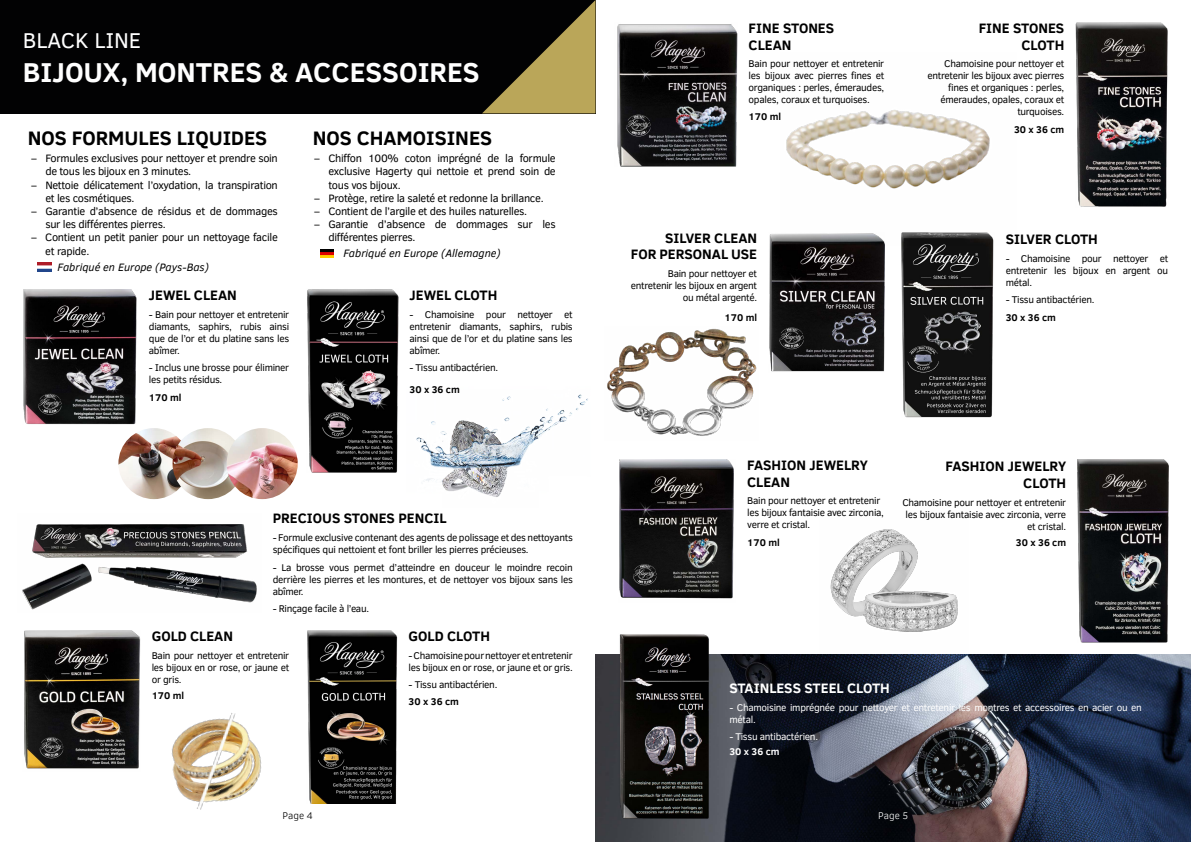
<style>
.page{position:relative;width:1191px;height:842px;background:#fff}
.page>*{position:absolute;margin:0;border:0;box-sizing:border-box;transform-origin:0 0}
.t1{font:700 28px "Clear Sans";color:#fff}
.t2{font:22px "Clear Sans";color:#fff}
.t3{font:700 20px "Clear Sans";color:#000}
.t4{font:700 14px/16.8px "Clear Sans";color:#000;text-align:right}
.t5{font:700 14px "Clear Sans";color:#fff}
.t6{font:11px/13.2px "Clear Sans";letter-spacing:-.03em;color:#000}
.t7{font:italic 11px "Clear Sans";color:#000}
.t8{font:10px/12px "Clear Sans";letter-spacing:-.03em;color:#000;text-align:justify}
.t9{font:10px/12px "Clear Sans";letter-spacing:-.03em;color:#fff}
.t10{font:700 10px "Clear Sans";color:#000}
.t11{font:700 10px "Clear Sans";color:#fff}
.t12{font:300 10px "Clear Sans";color:#000}
.t13{font:300 10px "Clear Sans";color:#fff}
</style>
<div class="page">
<div style="left:0;top:0;width:595px;height:113px;background:#020203"></div>
<svg style="left:482px;top:0;width:113px;height:113px"></svg>
<img style="left:416px;top:394px;width:172px;height:103px">
<img style="left:595px;top:654px;width:596px;height:188px">
<img style="left:618px;top:634px;width:92px;height:185px">
<img style="left:607px;top:328px;width:150px;height:108px">
<img style="left:171px;top:713px;width:91px;height:97px">
<img style="left:23px;top:290px;width:114px;height:135px">
<img style="left:24px;top:631px;width:116px;height:138px">
<img style="left:307px;top:289px;width:91px;height:183px">
<img style="left:307px;top:631px;width:90px;height:172px">
<img style="left:619px;top:459px;width:115px;height:140px">
<img style="left:1077px;top:460px;width:91px;height:182px">
<img style="left:617px;top:24px;width:120px;height:142px">
<img style="left:1075px;top:23px;width:93px;height:184px">
<img style="left:769px;top:234px;width:115px;height:138px">
<img style="left:901px;top:245px;width:93px;height:173px">
<svg style="left:38px;top:262px;width:13px;height:9px"></svg>
<svg style="left:320px;top:250px;width:13px;height:8px"></svg>
<img style="left:118px;top:428px;width:71px;height:71px;border-radius:36px">
<img style="left:172px;top:428px;width:72px;height:71px;border-radius:36px">
<img style="left:227px;top:428px;width:71px;height:71px;border-radius:36px">
<img style="left:780px;top:110px;width:214px;height:135px">
<img style="left:819px;top:529px;width:149px;height:130px">
<img style="left:22px;top:524px;width:235px;height:86px">
<h2 class="t2" style="left:23px;top:26px;width:120px">BLACK LINE</h2>
<h1 class="t1" style="left:23px;top:51px;width:458px">BIJOUX, MONTRES &amp; ACCESSOIRES</h1>
<h3 class="t3" style="left:28px;top:124px;width:241px">NOS FORMULES LIQUIDES</h3>
<p class="t6" style="left:45px;top:152px;width:234px;text-indent:-14px">– Formules exclusives pour nettoyer et prendre soin de tous les bijoux en 3 minutes.</p>
<p class="t6" style="left:45px;top:178px;width:234px;text-indent:-14px">– Nettoie délicatement l’oxydation, la transpiration et les cosmétiques.</p>
<p class="t6" style="left:45px;top:205px;width:234px;text-indent:-14px">– Garantie d’absence de résidus et de dommages sur les différentes pierres.</p>
<p class="t6" style="left:45px;top:231px;width:234px;text-indent:-14px">– Contient un petit panier pour un nettoyage facile et rapide.</p>
<p class="t7" style="left:57px;top:259px;width:153px">Fabriqué en Europe (Pays-Bas)</p>
<h3 class="t4" style="left:149px;top:286px;width:89px">JEWEL CLEAN</h3>
<p class="t8" style="left:149px;top:308px;width:142px">- Bain pour nettoyer et entretenir diamants, saphirs, rubis ainsi que de l’or et du platine sans les abîmer.</p>
<p class="t8" style="left:149px;top:362px;width:142px">- Inclus une brosse pour éliminer les petits résidus.</p>
<p class="t10" style="left:149px;top:391px;width:34px">170 ml</p>
<h3 class="t3" style="left:313px;top:124px;width:181px">NOS CHAMOISINES</h3>
<p class="t6" style="left:328px;top:152px;width:229px;text-align:justify;text-indent:-14px">– Chiffon 100% coton imprégné de la formule exclusive Hagerty qui nettoie et prend soin de tous vos bijoux.</p>
<p class="t6" style="left:314px;top:191px;width:231px">– Protège, retire la saleté et redonne la brillance.</p>
<p class="t6" style="left:314px;top:205px;width:214px">– Contient de l’argile et des huiles naturelles.</p>
<p class="t6" style="left:328px;top:218px;width:229px;text-indent:-14px">– Garantie d’absence de dommages sur les différentes pierres.</p>
<p class="t7" style="left:343px;top:246px;width:159px">Fabriqué en Europe (Allemagne)</p>
<h3 class="t4" style="left:409px;top:286px;width:89px">JEWEL CLOTH</h3>
<p class="t8" style="left:409px;top:308px;width:165px">- Chamoisine pour nettoyer et entretenir diamants, saphirs, rubis ainsi que de l’or et du platine sans les abîmer.</p>
<p class="t8" style="left:409px;top:362px;width:90px">- Tissu antibactérien.</p>
<p class="t10" style="left:409px;top:382px;width:52px">30 x 36 cm</p>
<h3 class="t4" style="left:273px;top:509px;width:175px">PRECIOUS STONES PENCIL</h3>
<p class="t8" style="left:273px;top:531px;width:302px">- Formule exclusive contenant des agents de polissage et des nettoyants spécifiques qui nettoient et font briller les pierres précieuses.</p>
<p class="t8" style="left:273px;top:561px;width:302px">- La brosse vous permet d’atteindre en douceur le moindre recoin derrière les pierres et les montures, et de nettoyer vos bijoux sans les abîmer.</p>
<p class="t8" style="left:273px;top:603px;width:98px">- Rinçage facile à l’eau.</p>
<h3 class="t4" style="left:152px;top:627px;width:83px">GOLD CLEAN</h3>
<p class="t8" style="left:152px;top:649px;width:139px">Bain pour nettoyer et entretenir les bijoux en or rose, or jaune et or gris.</p>
<p class="t10" style="left:152px;top:688px;width:34px">170 ml</p>
<h3 class="t4" style="left:409px;top:627px;width:83px">GOLD CLOTH</h3>
<p class="t8" style="left:409px;top:649px;width:166px">- Chamoisine pour nettoyer et entretenir les bijoux en or rose, or jaune et or gris.</p>
<p class="t8" style="left:409px;top:679px;width:90px">- Tissu antibactérien.</p>
<p class="t10" style="left:409px;top:694px;width:52px">30 x 36 cm</p>
<h3 class="t4" style="left:748px;top:19px;width:87px;text-align:left">FINE STONES<br>CLEAN</h3>
<p class="t8" style="left:748px;top:58px;width:137px">Bain pour nettoyer et entretenir les bijoux avec pierres fines et organiques : perles, émeraudes, opales, coraux et turquoises.</p>
<p class="t10" style="left:748px;top:109px;width:34px">170 ml</p>
<h3 class="t4" style="left:631px;top:229px;width:128px">SILVER CLEAN<br>FOR PERSONAL USE</h3>
<p class="t8" style="left:631px;top:268px;width:128px;text-align:right">Bain pour nettoyer et entretenir les bijoux en argent ou métal argenté.</p>
<p class="t10" style="left:724px;top:310px;width:34px">170 ml</p>
<h3 class="t4" style="left:978px;top:19px;width:87px">FINE STONES<br>CLOTH</h3>
<p class="t8" style="left:927px;top:58px;width:138px;text-align:right">Chamoisine pour nettoyer et entretenir les bijoux avec pierres fines et organiques : perles, émeraudes, opales, coraux et turquoises.</p>
<p class="t10" style="left:1014px;top:122px;width:52px">30 x 36 cm</p>
<h3 class="t4" style="left:1005px;top:230px;width:94px">SILVER CLOTH</h3>
<p class="t8" style="left:1005px;top:252px;width:164px">- Chamoisine pour nettoyer et entretenir les bijoux en argent ou métal.</p>
<p class="t8" style="left:1005px;top:294px;width:90px">- Tissu antibactérien.</p>
<p class="t10" style="left:1005px;top:311px;width:52px">30 x 36 cm</p>
<h3 class="t4" style="left:747px;top:456px;width:122px;text-align:left">FASHION JEWELRY<br>CLEAN</h3>
<p class="t8" style="left:747px;top:495px;width:138px;text-align:left">Bain pour nettoyer et entretenir les bijoux fantaisie avec zirconia, verre et cristal.</p>
<p class="t10" style="left:747px;top:535px;width:34px">170 ml</p>
<h3 class="t4" style="left:945px;top:457px;width:122px">FASHION JEWELRY<br>CLOTH</h3>
<p class="t8" style="left:902px;top:496px;width:165px;text-align:right">Chamoisine pour nettoyer et entretenir les bijoux fantaisie avec zirconia, verre et cristal.</p>
<p class="t10" style="left:1016px;top:535px;width:52px">30 x 36 cm</p>
<h3 class="t5" style="left:729px;top:678px;width:162px">STAINLESS STEEL CLOTH</h3>
<p class="t9" style="left:729px;top:701px;width:414px">- Chamoisine imprégnée pour nettoyer et entretenir les montres et accessoires en acier ou en métal.</p>
<p class="t9" style="left:729px;top:731px;width:90px">- Tissu antibactérien.</p>
<p class="t11" style="left:729px;top:744px;width:52px">30 x 36 cm</p>
<p class="t12" style="left:282px;top:809px;width:32px">Page 4</p>
<p class="t13" style="left:878px;top:809px;width:31px">Page 5</p>
</div>
